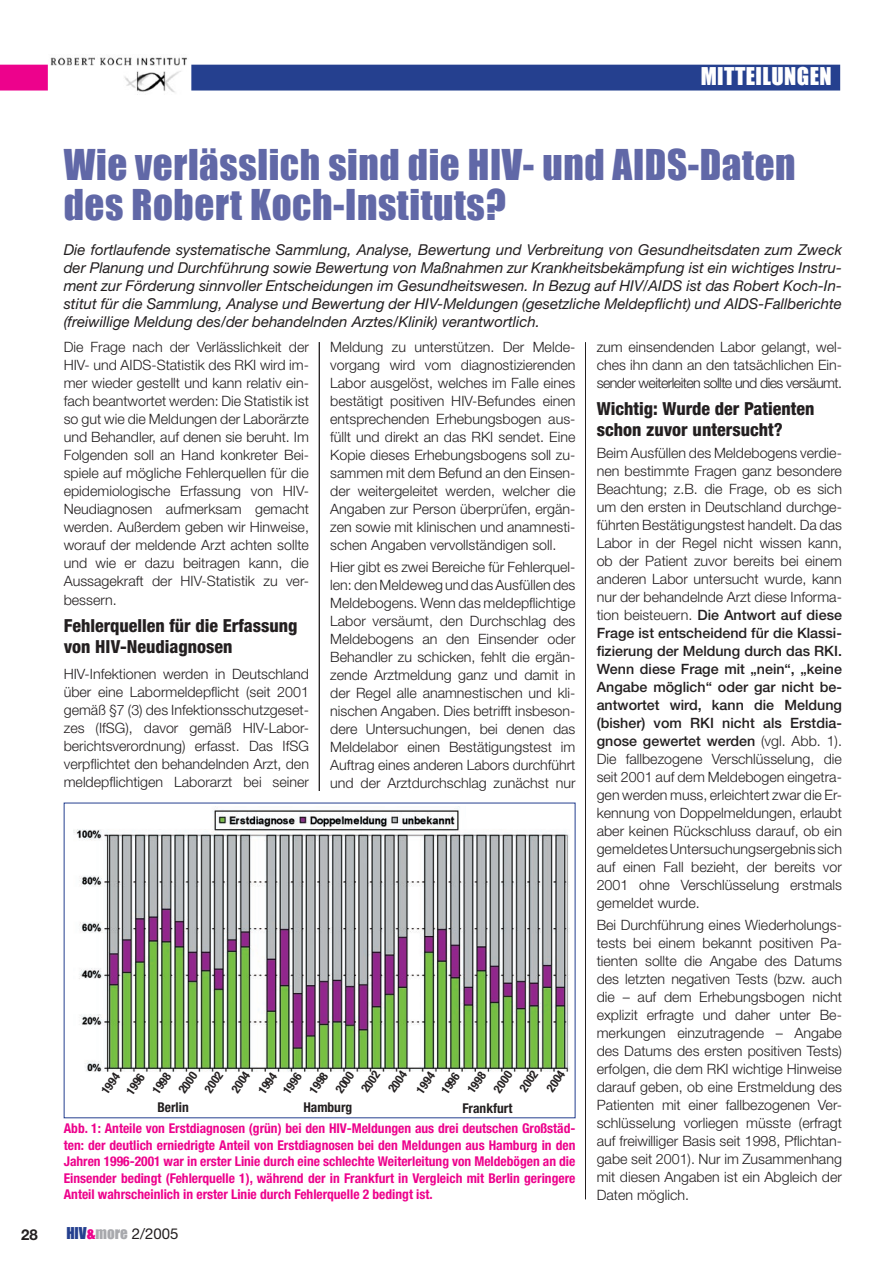
<style>
.page{position:relative;width:893px;height:1263px;background:#fff}
.page>*{position:absolute;margin:0;border:0;box-sizing:border-box;transform-origin:0 0}
.t1{font:39px/40.5px "Impact";letter-spacing:.015em;color:#6168a7}
.t2{font:22.5px "Impact";letter-spacing:.02em;color:#fff}
.t3{font:800 condensed 18px/21px "Helvetica Neue";color:#231f20}
.Body_Text{font:italic 15px/18px "Helvetica Neue";color:#231f20;text-align:justify}
.t4{font:15px "Helvetica Neue";color:#231f20}
.t5{font:700 15px "Helvetica Neue";color:#231f20}
.t6{font:300 14.25px/18px "Helvetica Neue";color:#231f20;text-align:justify}
.t7{font:700 condensed 13.5px/16.5px "Helvetica Neue";color:#ed028c;text-align:justify}
.t8{font:700 condensed 13.5px "Helvetica Neue";color:#231f20}
.t9{font:700 condensed 12px "Helvetica Neue";color:#231f20}
.s1{font-weight:500}
.s2{font-family:"Impact";color:#25408f}
.s3{font-family:"Impact";color:#ed028c}
.s4{font-family:"Impact";color:#a8a9ad}
</style>
<div class="page">
<div style="left:192px;top:65px;width:647px;height:25px;background:#25408f"></div>
<div style="left:191px;top:65px;width:649px;height:26px;border:2px solid #25408f"></div>
<svg style="left:0;top:65px;width:48px;height:26px"></svg>
<hr style="left:319px;top:342px;width:1px;height:449px;background:#231f20">
<hr style="left:585px;top:342px;width:1px;height:857px;background:#231f20">
<img style="left:50px;top:56px;width:137px;height:37px">
<img style="left:74px;top:806px;width:496px;height:266px">
<p class="t2" style="left:701px;top:63px;width:133px">MITTEILUNGEN</p>
<p class="t1" style="left:64px;top:144px;width:733px">Wie verlässlich sind die HIV- und AIDS-Daten des Robert Koch-Instituts?</p>
<p class="Body_Text" style="left:64px;top:240px;width:780px">Die fortlaufende systematische Sammlung, Analyse, Bewertung und Verbreitung von Gesundheitsdaten zum Zweck der Planung und Durchführung sowie Bewertung von Maßnahmen zur Krankheitsbekämpfung ist ein wichtiges Instru&shy;ment zur Förderung sinnvoller Entscheidungen im Gesundheitswesen. In Bezug auf HIV/AIDS ist das Robert Koch-In&shy;stitut für die Sammlung, Analyse und Bewertung der HIV-Meldungen (gesetzliche Meldepflicht) und AIDS-Fallberichte (freiwillige Meldung des/der behandelnden Arztes/Klinik) verantwortlich.</p>
<p class="t6" style="left:330px;top:338px;width:247px">Meldung zu unterstützen. Der Melde&shy;vorgang wird vom diagnostizierenden Labor ausgelöst, welches im Falle eines bestätigt positiven HIV-Befundes einen entsprechenden Erhebungsbogen aus&shy;füllt und direkt an das RKI sendet. Eine Kopie dieses Erhebungsbogens soll zu&shy;sammen mit dem Befund an den Einsen&shy;der weitergeleitet werden, welcher die Angaben zur Person überprüfen, ergän&shy;zen sowie mit klinischen und anamnesti&shy;schen Angaben vervollständigen soll.</p>
<p class="t6" style="left:330px;top:558px;width:247px">Hier gibt es zwei Bereiche für Fehlerquel&shy;len: den Meldeweg und das Ausfüllen des Meldebogens. Wenn das meldepflichtige Labor versäumt, den Durchschlag des Meldebogens an den Einsender oder Behandler zu schicken, fehlt die ergän&shy;zende Arztmeldung ganz und damit in der Regel alle anamnestischen und kli&shy;nischen Angaben. Dies betrifft insbeson&shy;dere Untersuchungen, bei denen das Meldelabor einen Bestätigungstest im Auftrag eines anderen Labors durchführt und der Arztdurchschlag zunächst nur</p>
<p class="t6" style="left:64px;top:338px;width:247px">Die Frage nach der Verlässlichkeit der HIV- und AIDS-Statistik des RKI wird im&shy;mer wieder gestellt und kann relativ ein&shy;fach beantwortet werden: Die Statistik ist so gut wie die Meldungen der Laborärzte und Behandler, auf denen sie beruht. Im Folgenden soll an Hand konkreter Bei&shy;spiele auf mögliche Fehlerquellen für die epidemiologische Erfassung von HIV-Neudiagnosen aufmerksam gemacht werden. Außerdem geben wir Hinweise, worauf der meldende Arzt achten sollte und wie er dazu beitragen kann, die Aussagekraft der HIV-Statistik zu ver&shy;bessern.</p>
<p class="t3" style="left:64px;top:615px;width:235px">Fehlerquellen für die Erfassung von HIV-Neudiagnosen</p>
<p class="t6" style="left:64px;top:664px;width:247px">HIV-Infektionen werden in Deutschland über eine Labormeldepflicht (seit 2001 gemäß §7 (3) des Infektionsschutzgeset&shy;zes (IfSG), davor gemäß HIV-Labor&shy;berichtsverordnung) erfasst. Das IfSG verpflichtet den behandelnden Arzt, den meldepflichtigen Laborarzt bei seiner</p>
<p class="t6" style="left:597px;top:338px;width:247px">zum einsendenden Labor gelangt, wel&shy;ches ihn dann an den tatsächlichen Ein&shy;sender weiterleiten sollte und dies versäumt.</p>
<p class="t3" style="left:597px;top:397px;width:219px">Wichtig: Wurde der Patienten schon zuvor untersucht?</p>
<p class="t6" style="left:597px;top:443px;width:247px">Beim Ausfüllen des Meldebogens verdie&shy;nen bestimmte Fragen ganz besondere Beachtung; z.B. die Frage, ob es sich um den ersten in Deutschland durchge&shy;führten Bestätigungstest handelt. Da das Labor in der Regel nicht wissen kann, ob der Patient zuvor bereits bei einem anderen Labor untersucht wurde, kann nur der behandelnde Arzt diese Informa&shy;tion beisteuern. <span class="s1">Die Antwort auf diese Frage ist entscheidend für die Klassi&shy;fizierung der Meldung durch das RKI.<br>Wenn diese Frage mit „nein“, „keine Angabe möglich“ oder gar nicht be&shy;antwortet wird, kann die Meldung (bisher) vom RKI nicht als Erstdia&shy;gnose gewertet werden</span> (vgl. Abb. 1).<br>Die fallbezogene Verschlüsselung, die seit 2001 auf dem Meldebogen eingetra&shy;gen werden muss, erleichtert zwar die Er&shy;kennung von Doppelmeldungen, erlaubt aber keinen Rückschluss darauf, ob ein gemeldetes Untersuchungsergebnis sich auf einen Fall bezieht, der bereits vor 2001 ohne Verschlüsselung erstmals gemeldet wurde.</p>
<p class="t6" style="left:597px;top:916px;width:247px">Bei Durchführung eines Wiederholungs&shy;tests bei einem bekannt positiven Pa&shy;tienten sollte die Angabe des Datums des letzten negativen Tests (bzw. auch die – auf dem Erhebungsbogen nicht explizit erfragte und daher unter Be&shy;merkungen einzutragende – Angabe des Datums des ersten positiven Tests) erfolgen, die dem RKI wichtige Hinweise darauf geben, ob eine Erstmeldung des Patienten mit einer fallbezogenen Ver&shy;schlüsselung vorliegen müsste (erfragt auf freiwilliger Basis seit 1998, Pflichtan&shy;gabe seit 2001). Nur im Zusammenhang mit diesen Angaben ist ein Abgleich der Daten möglich.</p>
<p class="t9" style="left:98px;top:1089px;width:25px;rotate:-55deg">1994</p>
<p class="t9" style="left:123px;top:1089px;width:25px;rotate:-55deg">1996</p>
<p class="t9" style="left:149px;top:1088px;width:25px;rotate:-55deg">1998</p>
<p class="t9" style="left:175px;top:1088px;width:25px;rotate:-55deg">2000</p>
<p class="t9" style="left:201px;top:1087px;width:25px;rotate:-55deg">2002</p>
<p class="t9" style="left:228px;top:1087px;width:25px;rotate:-55deg">2004</p>
<p class="t9" style="left:255px;top:1088px;width:25px;rotate:-55deg">1994</p>
<p class="t9" style="left:280px;top:1089px;width:25px;rotate:-55deg">1996</p>
<p class="t9" style="left:306px;top:1088px;width:25px;rotate:-55deg">1998</p>
<p class="t9" style="left:332px;top:1087px;width:25px;rotate:-55deg">2000</p>
<p class="t9" style="left:358px;top:1087px;width:25px;rotate:-55deg">2002</p>
<p class="t9" style="left:385px;top:1087px;width:25px;rotate:-55deg">2004</p>
<p class="t9" style="left:413px;top:1088px;width:25px;rotate:-55deg">1994</p>
<p class="t9" style="left:438px;top:1088px;width:25px;rotate:-55deg">1996</p>
<p class="t9" style="left:464px;top:1088px;width:25px;rotate:-55deg">1998</p>
<p class="t9" style="left:490px;top:1087px;width:25px;rotate:-55deg">2000</p>
<p class="t9" style="left:516px;top:1086px;width:25px;rotate:-55deg">2002</p>
<p class="t9" style="left:543px;top:1086px;width:25px;rotate:-55deg">2004</p>
<p class="t8" style="left:157px;top:1098px;width:33px">Berlin</p>
<p class="t8" style="left:303px;top:1098px;width:50px">Hamburg</p>
<p class="t8" style="left:462px;top:1100px;width:51px">Frankfurt</p>
<p class="t7" style="left:64px;top:1120px;width:513px">Abb. 1: Anteile von Erstdiagnosen (grün) bei den HIV-Meldungen aus drei deutschen Großstäd&shy;ten: der deutlich erniedrigte Anteil von Erstdiagnosen bei den Meldungen aus Hamburg in den Jahren 1996-2001 war in erster Linie durch eine schlechte Weiterleitung von Meldebögen an die Einsender bedingt (Fehlerquelle 1), während der in Frankfurt in Vergleich mit Berlin geringere Anteil wahrscheinlich in erster Linie durch Fehlerquelle 2 bedingt ist.</p>
<p class="t5" style="left:21px;top:1225px;width:18px">28</p>
<p class="t4" style="left:66px;top:1225px;width:114px"><span class="s2">HIV</span><span class="s3">&amp;</span><span class="s4">more</span> 2/2005</p>
</div>
